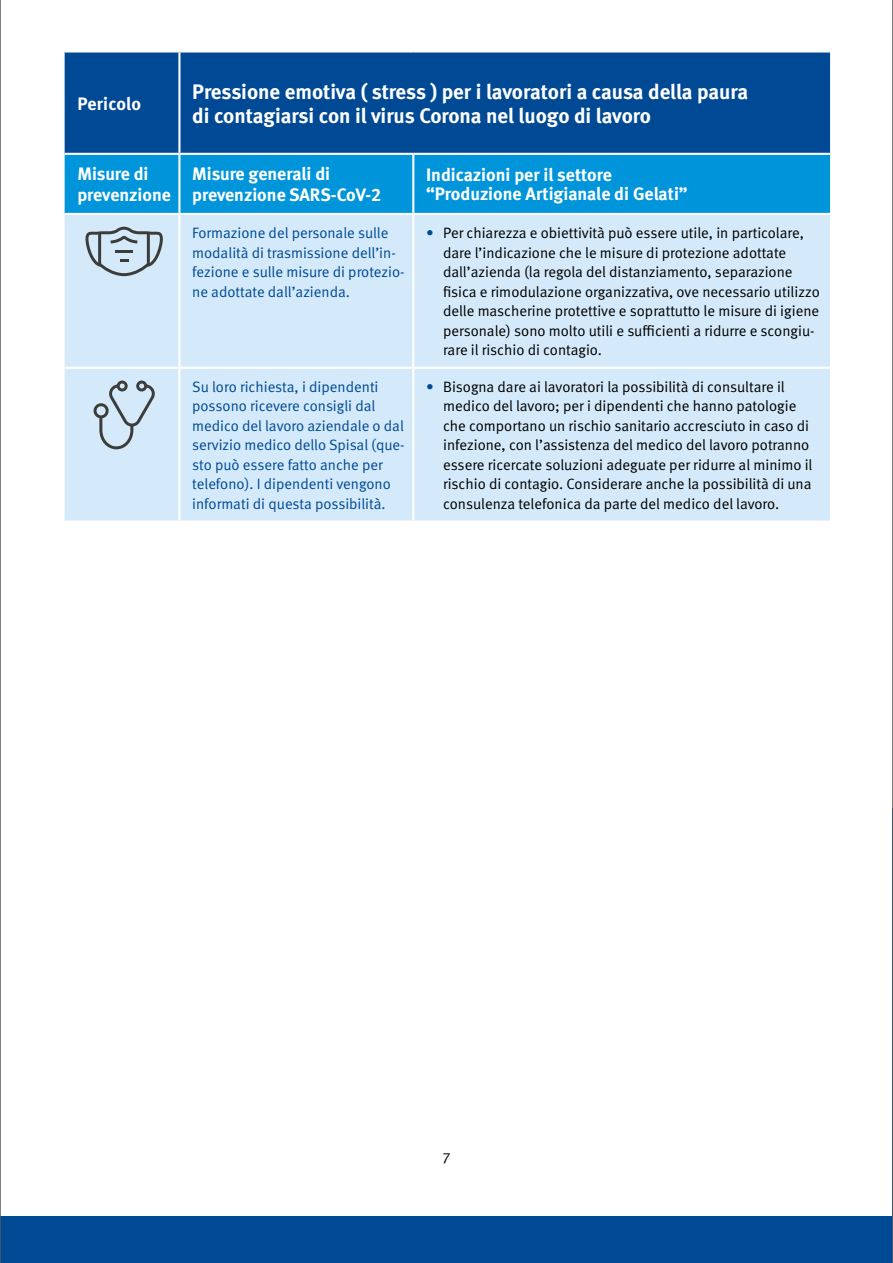
<style>
.page{position:relative;width:893px;height:1263px;background:#fff}
.page>*{position:absolute;margin:0;border:0;box-sizing:border-box;transform-origin:0 0}
.Tabelle_fett_weiß{font:700 21px/24px "DGUV Meta";letter-spacing:-.005em;color:#fff}
.Tabelle_regular{font:700 18px/21px "DGUV Meta";color:#fff}
.Tabelle_fett_weiß-2{font:700 18px "DGUV Meta";letter-spacing:.01em;color:#fff}
.Tabelle_Bullet{font:15px/19.5px "DGUV Meta";color:#000}
.Tabelle_regular-2{font:15px/19.5px "DGUV Meta";color:#004994}
.s1{color:#004994}
</style>
<div class="page">
<div style="left:0;top:1216px;width:893px;height:47px;background:#004994"></div>
<div style="left:65px;top:53px;width:765px;height:100px;background:#004994"></div>
<div style="left:65px;top:155px;width:765px;height:58px;background:#0095db"></div>
<div style="left:65px;top:215px;width:765px;height:305px;background:#d4eafa"></div>
<hr style="left:178px;top:53px;width:2px;height:100px;background:#fff">
<hr style="left:178px;top:155px;width:2px;height:58px;background:#fff">
<hr style="left:412px;top:155px;width:2px;height:58px;background:#fff">
<hr style="left:178px;top:215px;width:2px;height:152px;background:#fff">
<hr style="left:412px;top:215px;width:2px;height:152px;background:#fff">
<hr style="left:65px;top:367px;width:114px;height:2px;background:#fff">
<hr style="left:179px;top:367px;width:234px;height:2px;background:#fff">
<hr style="left:178px;top:369px;width:2px;height:151px;background:#fff">
<hr style="left:413px;top:367px;width:417px;height:2px;background:#fff">
<hr style="left:412px;top:369px;width:2px;height:151px;background:#fff">
<svg style="left:85px;top:227px;width:78px;height:49px;background:#aebfcb"></svg>
<svg style="left:94px;top:380px;width:61px;height:69px;background:#b8cad7"></svg>
<hr style="left:892px;top:0;width:1px;height:1263px;background:#575756">
<hr style="left:0;top:0;width:1px;height:1263px;background:#575756">
<p class="Tabelle_fett_weiß-2" style="left:77px;top:93px;width:65px">Pericolo</p>
<p class="Tabelle_fett_weiß" style="left:192px;top:80px;width:557px">Pressione emotiva ( stress ) per i lavoratori a causa della paura di contagiarsi con il virus Corona nel luogo di lavoro</p>
<p class="Tabelle_regular" style="left:77px;top:164px;width:95px">Misure di prevenzione</p>
<p class="Tabelle_regular" style="left:192px;top:164px;width:190px">Misure generali di prevenzione SARS-CoV-2</p>
<p class="Tabelle_regular" style="left:426px;top:165px;width:263px;line-height:19.5px">Indicazioni per il settore “Produzione Artigianale di Gelati”</p>
<p class="Tabelle_regular-2" style="left:192px;top:223px;width:214px">Formazione del personale sulle modalità di trasmissione dell’in&shy;fezione e sulle misure di protezio&shy;ne adottate dall’azienda.</p>
<p class="Tabelle_Bullet" style="left:443px;top:223px;width:378px;text-indent:-17px"><span class="s1">•</span> Per chiarezza e obiettività può essere utile, in particolare, dare l’indicazione che le misure di protezione adottate dall’azienda (la regola del distanziamento, separazione fisica e rimodulazione organizzativa, ove necessario utilizzo delle mascherine protettive e soprattutto le misure di igiene personale) sono molto utili e sufficienti a ridurre e scongiu&shy;rare il rischio di contagio.</p>
<p class="Tabelle_regular-2" style="left:192px;top:377px;width:214px">Su loro richiesta, i dipendenti possono ricevere consigli dal medico del lavoro aziendale o dal servizio medico dello Spisal (que&shy;sto può essere fatto anche per telefono). I dipendenti vengono informati di questa possibilità.</p>
<p class="Tabelle_Bullet" style="left:443px;top:377px;width:371px;text-indent:-17px"><span class="s1">•</span> Bisogna dare ai lavoratori la possibilità di consultare il medico del lavoro; per i dipendenti che hanno patologie che comportano un rischio sanitario accresciuto in caso di infezione, con l’assistenza del medico del lavoro potranno essere ricercate soluzioni adeguate per ridurre al minimo il rischio di contagio. Considerare anche la possibilità di una consulenza telefonica da parte del medico del lavoro.</p>
<p class="Tabelle_Bullet" style="left:443px;top:1149px;width:9px">7</p>
</div>
